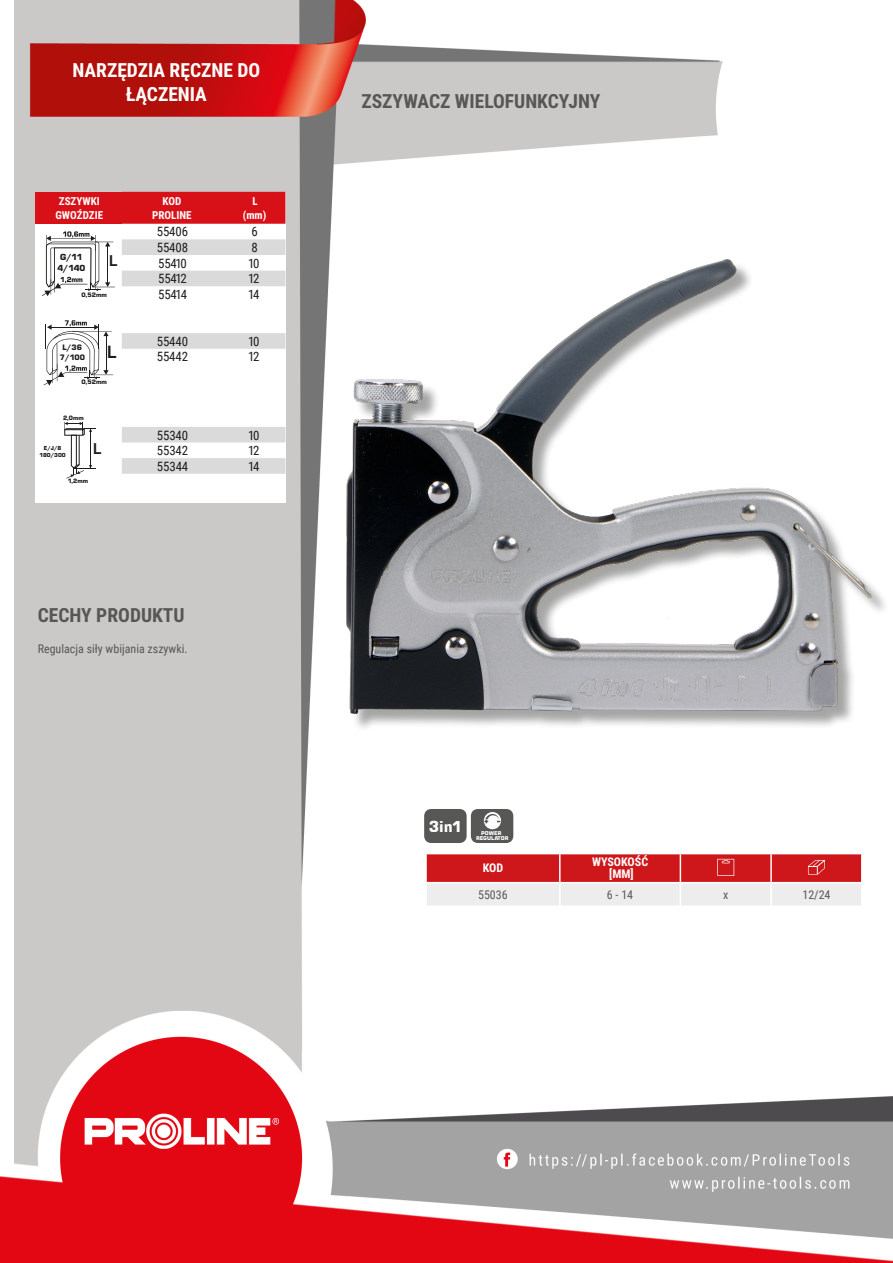
<style>
.page{position:relative;width:893px;height:1263px;background:#fff}
.page>*{position:absolute;margin:0;border:0;box-sizing:border-box;transform-origin:0 0}
.NagĹ_Ăłwek{font:700 19.5px/23.4px "Roboto Condensed";color:#fff;text-align:center}
.Lewo_bez_dzielenia{font:700 19.5px "Roboto Condensed";color:#575756}
.MateriaĹ__CECHY{font:700 19.5px "Roboto Condensed";color:#575756}
.t1{font:700 18.45px "Eurostile TCE";color:#1d1d1b}
.t2{font:700 16.2px "Eurostile TCE";color:#1d1d1b}
.t3{font:700 15px "Square 721 BT";color:#fff}
.t4{font:12.9px "Roboto Condensed";letter-spacing:-.015em;color:#1d1d1b}
.Opisy{font:12px "Roboto Condensed";color:#575756}
.Center{font:12px "Roboto Condensed";color:#575756}
.Ĺšrodek_bez_dzieleni{font:700 12px "Roboto Condensed";color:#fff}
.Indeks{font:12px "Roboto Condensed";color:#575756}
.Ĺšrodek__wymuszenie{font:700 12px "Roboto Condensed";color:#fff}
.Tabelka_nagĹ_Ăłwek{font:700 12px "Roboto Condensed";color:#fff}
.t5{font:700 10.95px/13.2px "Roboto Condensed";color:#fff;text-align:center}
.t6{font:900 9.15px "Eurostile TCE";color:#1d1d1b}
.t7{font:900 8.25px "Eurostile TCE";color:#1d1d1b}
.t8{font:900 6.75px "Eurostile TCE";color:#1d1d1b}
.t9{font:900 6.6px "Eurostile TCE";color:#1d1d1b}
.t10{font:900 6px "Eurostile TCE";color:#1d1d1b}
.t11{font:700 5.25px/5.1px "Square 721 BT";color:#fff;text-align:center}
</style>
<div class="page">
<img style="left:0;top:0;width:893px;height:1263px">
<div style="left:35px;top:192px;width:250px;height:310px;background:#fff"></div>
<div style="left:348px;top:262px;width:541px;height:470px;background:#1d1d1b;opacity:.4"></div>
<img style="left:346px;top:259px;width:525px;height:455px">
<svg style="left:122px;top:192px;width:163px;height:282px"></svg>
<div style="left:35px;top:192px;width:87px;height:32px;background:#d71117"></div>
<svg style="left:64px;top:422px;width:32px;height:56px"></svg>
<svg style="left:44px;top:320px;width:69px;height:66px"></svg>
<svg style="left:42px;top:231px;width:73px;height:65px"></svg>
<hr style="left:425px;top:854px;width:2px;height:28px;background:#fff">
<hr style="left:425px;top:883px;width:2px;height:22px;background:#fff">
<hr style="left:425px;top:853px;width:135px;height:1px;background:#fff">
<hr style="left:425px;top:882px;width:135px;height:1px;background:#fff">
<hr style="left:425px;top:905px;width:135px;height:2px;background:#fff">
<hr style="left:560px;top:905px;width:120px;height:2px;background:#fff">
<hr style="left:680px;top:905px;width:91px;height:2px;background:#fff">
<hr style="left:771px;top:905px;width:91px;height:2px;background:#fff">
<svg style="left:426px;top:853px;width:436px;height:52px;background:#dd7f81"></svg>
<div style="left:424px;top:809px;width:43px;height:34px;background:#575756;border-radius:7px"></div>
<div style="left:471px;top:809px;width:42px;height:34px;background:#575756;border-radius:7px"></div>
<div style="left:484px;top:812px;width:17px;height:17px;background:#fff;border-radius:50%"></div>
<svg style="left:484px;top:814px;width:16px;height:9px"></svg>
<p class="NagĹ_Ăłwek" style="left:72px;top:58px;width:189px">NARZĘDZIA RĘCZNE DO<br>ŁĄCZENIA</p>
<p class="t5" style="left:55px;top:194px;width:49px">ZSZYWKI<br>GWOŹDZIE</p>
<p class="t5" style="left:152px;top:194px;width:41px">KOD<br>PROLINE</p>
<p class="t5" style="left:243px;top:194px;width:25px">L (mm)</p>
<p class="t4" style="left:157px;top:223px;width:33px">55406</p>
<p class="t4" style="left:251px;top:223px;width:8px">6</p>
<p class="t4" style="left:157px;top:238px;width:33px">55408</p>
<p class="t4" style="left:251px;top:238px;width:8px">8</p>
<p class="t4" style="left:158px;top:254px;width:30px">55410</p>
<p class="t4" style="left:248px;top:254px;width:13px">10</p>
<p class="t4" style="left:158px;top:270px;width:30px">55412</p>
<p class="t4" style="left:248px;top:270px;width:13px">12</p>
<p class="t4" style="left:158px;top:285px;width:30px">55414</p>
<p class="t4" style="left:248px;top:285px;width:13px">14</p>
<p class="t4" style="left:157px;top:332px;width:33px">55440</p>
<p class="t4" style="left:248px;top:332px;width:13px">10</p>
<p class="t4" style="left:157px;top:348px;width:33px">55442</p>
<p class="t4" style="left:248px;top:348px;width:13px">12</p>
<p class="t6" style="left:60px;top:252px;width:24px">G/11</p>
<p class="t2" style="left:109px;top:252px;width:10px">L</p>
<p class="t6" style="left:57px;top:263px;width:30px">4/140</p>
<p class="t8" style="left:82px;top:291px;width:27px">0,52mm</p>
<p class="t7" style="left:62px;top:343px;width:21px">L/36</p>
<p class="t7" style="left:60px;top:352px;width:27px">7/100</p>
<p class="t1" style="left:107px;top:342px;width:11px">L</p>
<p class="t8" style="left:82px;top:378px;width:27px">0,52mm</p>
<p class="t9" style="left:63px;top:414px;width:22px">2,0mm</p>
<p class="t10" style="left:44px;top:445px;width:19px">E/J/8</p>
<p class="t10" style="left:40px;top:452px;width:28px">180/300</p>
<p class="t2" style="left:93px;top:440px;width:10px">L</p>
<p class="t9" style="left:68px;top:478px;width:22px">1,2mm</p>
<p class="t4" style="left:157px;top:426px;width:33px">55340</p>
<p class="t4" style="left:248px;top:426px;width:13px">10</p>
<p class="t4" style="left:157px;top:441px;width:33px">55342</p>
<p class="t4" style="left:248px;top:441px;width:13px">12</p>
<p class="t4" style="left:157px;top:457px;width:33px">55344</p>
<p class="t4" style="left:248px;top:457px;width:13px">14</p>
<p class="MateriaĹ__CECHY" style="left:38px;top:601px;width:148px">CECHY PRODUKTU</p>
<p class="Opisy" style="left:38px;top:640px;width:151px">Regulacja siły wbijania zszywki.</p>
<p class="Lewo_bez_dzielenia" style="left:361px;top:88px;width:240px">ZSZYWACZ WIELOFUNKCYJNY</p>
<p class="t3" style="left:429px;top:817px;width:35px">3in1</p>
<p class="t11" style="left:476px;top:830px;width:34px">POWER<br>REGULATOR</p>
<p class="Tabelka_nagĹ_Ăłwek" style="left:483px;top:860px;width:22px">KOD</p>
<p class="Ĺšrodek_bez_dzieleni" style="left:592px;top:854px;width:58px">WYSOKOŚĆ</p>
<p class="Ĺšrodek__wymuszenie" style="left:609px;top:866px;width:26px">[MM]</p>
<p class="Indeks" style="left:478px;top:886px;width:31px">55036</p>
<p class="Center" style="left:607px;top:886px;width:28px">6 - 14</p>
<p class="Center" style="left:723px;top:886px;width:7px">x</p>
<p class="Center" style="left:802px;top:886px;width:30px">12/24</p>
</div>
